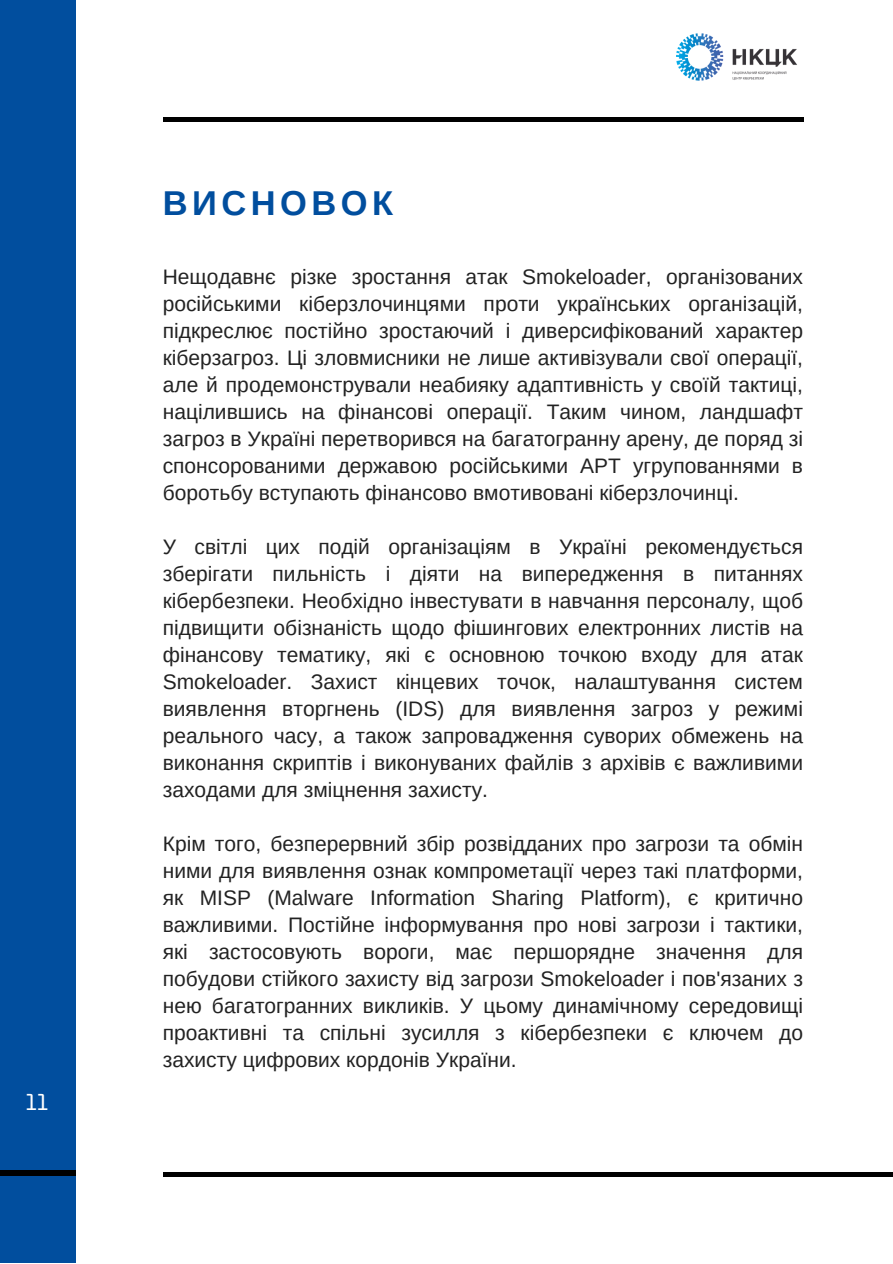
<style>
.page{position:relative;width:893px;height:1264px;background:#fff}
.page>*{position:absolute;margin:0;border:0;box-sizing:border-box;transform-origin:0 0}
.t1{font:700 34.5px "Arimo";letter-spacing:.13em;color:#014e9e}
.t2{font:24.15px "Telegraf";color:#fff}
.t3{font:21px/27px "Arimo";color:#222;text-align:justify}
</style>
<div class="page">
<hr style="left:163px;top:117px;width:640px;height:4px;background:#000">
<hr style="left:163px;top:1172px;width:729px;height:4px;background:#000">
<div style="left:0;top:0;width:76px;height:1262px;background:#014e9e"></div>
<div style="left:0;top:1170px;width:76px;height:5px;background:#000"></div>
<img style="left:676px;top:33px;width:121px;height:48px">
<p class="t2" style="left:26px;top:1091px;width:24px">11</p>
<p class="t1" style="left:163px;top:184px;width:232px">ВИСНОВОК</p>
<p class="t3" style="left:163px;top:263px;width:641px">Нещодавнє різке зростання атак Smokeloader, організованих російськими кіберзлочинцями проти українських організацій, підкреслює постійно зростаючий і диверсифікований характер кіберзагроз. Ці зловмисники не лише активізували свої операції, але й продемонстрували неабияку адаптивність у своїй тактиці, націлившись на фінансові операції. Таким чином, ландшафт загроз в Україні перетворився на багатогранну арену, де поряд зі спонсорованими державою російськими APT угрупованнями в боротьбу вступають фінансово вмотивовані кіберзлочинці.</p>
<p class="t3" style="left:163px;top:533px;width:641px">У світлі цих подій організаціям в Україні рекомендується зберігати пильність і діяти на випередження в питаннях кібербезпеки. Необхідно інвестувати в навчання персоналу, щоб підвищити обізнаність щодо фішингових електронних листів на фінансову тематику, які є основною точкою входу для атак Smokeloader. Захист кінцевих точок, налаштування систем виявлення вторгнень (IDS) для виявлення загроз у режимі реального часу, а також запровадження суворих обмежень на виконання скриптів і виконуваних файлів з архівів є важливими заходами для зміцнення захисту.</p>
<p class="t3" style="left:163px;top:830px;width:641px">Крім того, безперервний збір розвідданих про загрози та обмін ними для виявлення ознак компрометації через такі платформи, як MISP (Malware Information Sharing Platform), є критично важливими. Постійне інформування про нові загрози і тактики, які застосовують вороги, має першорядне значення для побудови стійкого захисту від загрози Smokeloader і пов'язаних з нею багатогранних викликів. У цьому динамічному середовищі проактивні та спільні зусилля з кібербезпеки є ключем до захисту цифрових кордонів України.</p>
</div>
